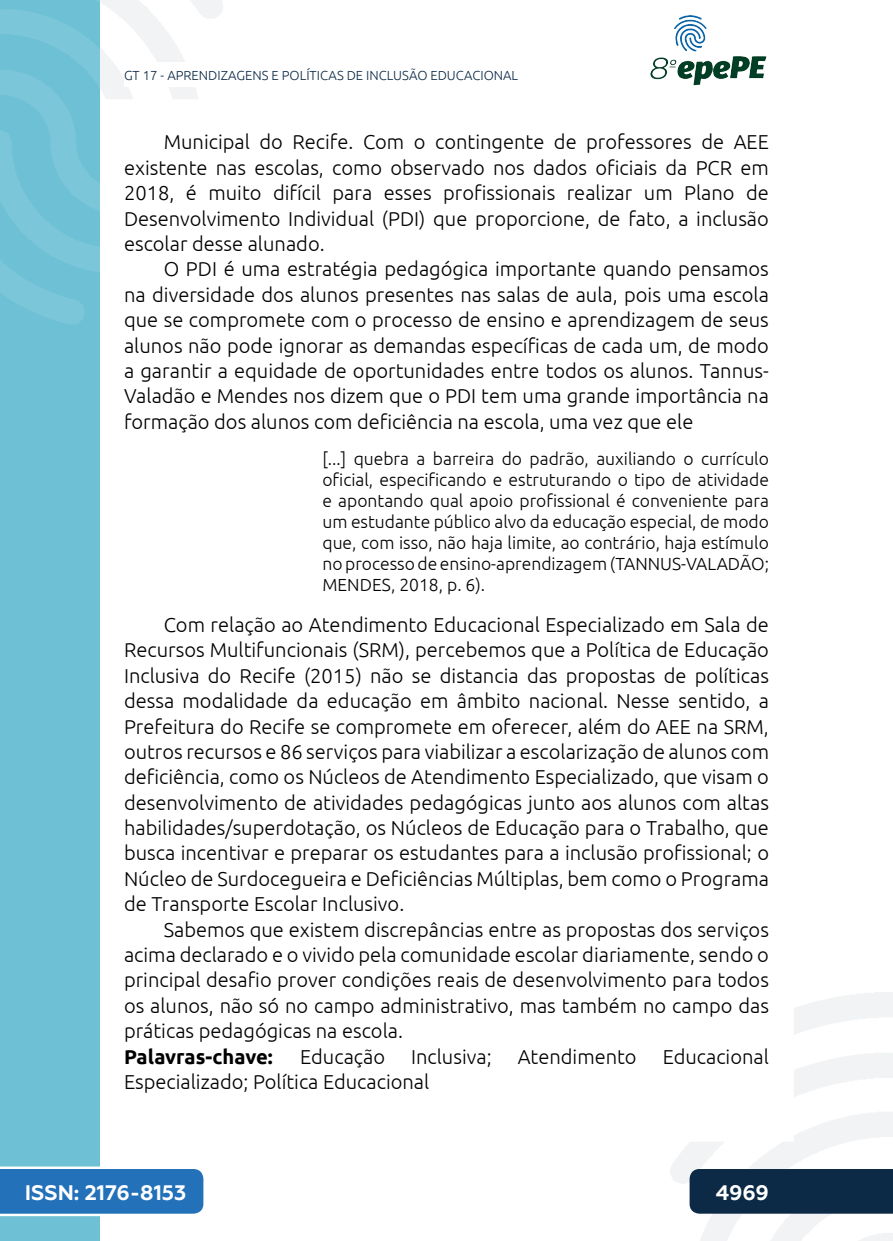
<style>
.page{position:relative;width:893px;height:1241px;background:#fff}
.page>*{position:absolute;margin:0;border:0;box-sizing:border-box;transform-origin:0 0}
.t1{font:700 21px "Geometria";color:#fff}
._5_CORPO{font:300 20.12px/25.4px "Ubuntu";color:#000;text-align:justify}
._4_RESUMO{font:300 20.12px "Ubuntu";color:#000}
._4_RESUMO-2{font:700 20.12px "Ubuntu";color:#000}
._8_CITACAO{font:300 17.5px/21px "Ubuntu";color:#000;text-align:justify}
.t2{font:300 13.12px "Ubuntu";color:#0c2a46}
</style>
<div class="page">
<svg style="left:670px;top:992px;width:223px;height:248px"></svg>
<svg style="left:99px;top:0;width:124px;height:324px"></svg>
<img style="left:650px;top:15px;width:117px;height:71px">
<div style="left:0;top:0;width:99px;height:1240px;background:#6ec0d5"></div>
<svg style="left:0;top:0;width:99px;height:325px"></svg>
<svg style="left:0;top:1166px;width:203px;height:49px;background:#367dbf"></svg>
<div style="left:690px;top:1168px;width:203px;height:45px;background:#0c2a46"></div>
<div style="left:124px;top:62px;width:516px;height:25px;background:#fff"></div>
<p class="t2" style="left:124px;top:67px;width:396px">GT 17 - APRENDIZAGENS E POLÍTICAS DE INCLUSÃO EDUCACIONAL</p>
<p class="_5_CORPO" style="left:124px;top:129px;width:646px;text-indent:40px">Municipal do Recife. Com o contingente de professores de AEE existente nas escolas, como observado nos dados oficiais da PCR em 2018, é muito difícil para esses profissionais realizar um Plano de Desenvolvimento Individual (PDI) que proporcione, de fato, a inclusão escolar desse alunado.</p>
<p class="_5_CORPO" style="left:124px;top:256px;width:646px;text-indent:40px">O PDI é uma estratégia pedagógica importante quando pensamos na diversidade dos alunos presentes nas salas de aula, pois uma escola que se compromete com o processo de ensino e aprendizagem de seus alunos não pode ignorar as demandas específicas de cada um, de modo a garantir a equidade de oportunidades entre todos os alunos. Tannus-Valadão e Mendes nos dizem que o PDI tem uma grande importância na formação dos alunos com deficiência na escola, uma vez que ele</p>
<p class="_8_CITACAO" style="left:322px;top:447px;width:448px">[...] quebra a barreira do padrão, auxiliando o currículo oficial, especificando e estruturando o tipo de atividade e apontando qual apoio profissional é conveniente para um estudante público alvo da educação especial, de modo que, com isso, não haja limite, ao contrário, haja estímulo no processo de ensino-aprendizagem (TANNUS-VALADÃO; MENDES, 2018, p. 6).</p>
<p class="_5_CORPO" style="left:124px;top:611px;width:646px;text-indent:40px">Com relação ao Atendimento Educacional Especializado em Sala de Recursos Multifuncionais (SRM), percebemos que a Política de Educação Inclusiva do Recife (2015) não se distancia das propostas de políticas dessa modalidade da educação em âmbito nacional. Nesse sentido, a Prefeitura do Recife se compromete em oferecer, além do AEE na SRM, outros recursos e 86 serviços para viabilizar a escolarização de alunos com deficiência, como os Núcleos de Atendimento Especializado, que visam o desenvolvimento de atividades pedagógicas junto aos alunos com altas habilidades/superdotação, os Núcleos de Educação para o Trabalho, que busca incentivar e preparar os estudantes para a inclusão profissional; o Núcleo de Surdocegueira e Deficiências Múltiplas, bem como o Programa de Transporte Escolar Inclusivo.</p>
<p class="_5_CORPO" style="left:124px;top:916px;width:646px;text-indent:40px">Sabemos que existem discrepâncias entre as propostas dos serviços acima declarado e o vivido pela comunidade escolar diariamente, sendo o principal desafio prover condições reais de desenvolvimento para todos os alunos, não só no campo administrativo, mas também no campo das práticas pedagógicas na escola.</p>
<p class="_4_RESUMO-2" style="left:124px;top:1044px;width:150px">Palavras-chave:</p>
<p class="_4_RESUMO" style="left:300px;top:1044px;width:86px">Educação</p>
<p class="_4_RESUMO" style="left:411px;top:1044px;width:82px">Inclusiva;</p>
<p class="_4_RESUMO" style="left:518px;top:1044px;width:121px">Atendimento</p>
<p class="_4_RESUMO" style="left:663px;top:1044px;width:108px">Educacional</p>
<p class="_4_RESUMO" style="left:124px;top:1069px;width:307px">Especializado; Política Educacional</p>
<p class="t1" style="left:25px;top:1179px;width:163px">ISSN: 2176-8153</p>
<p class="t1" style="left:716px;top:1179px;width:55px">4969</p>
</div>
